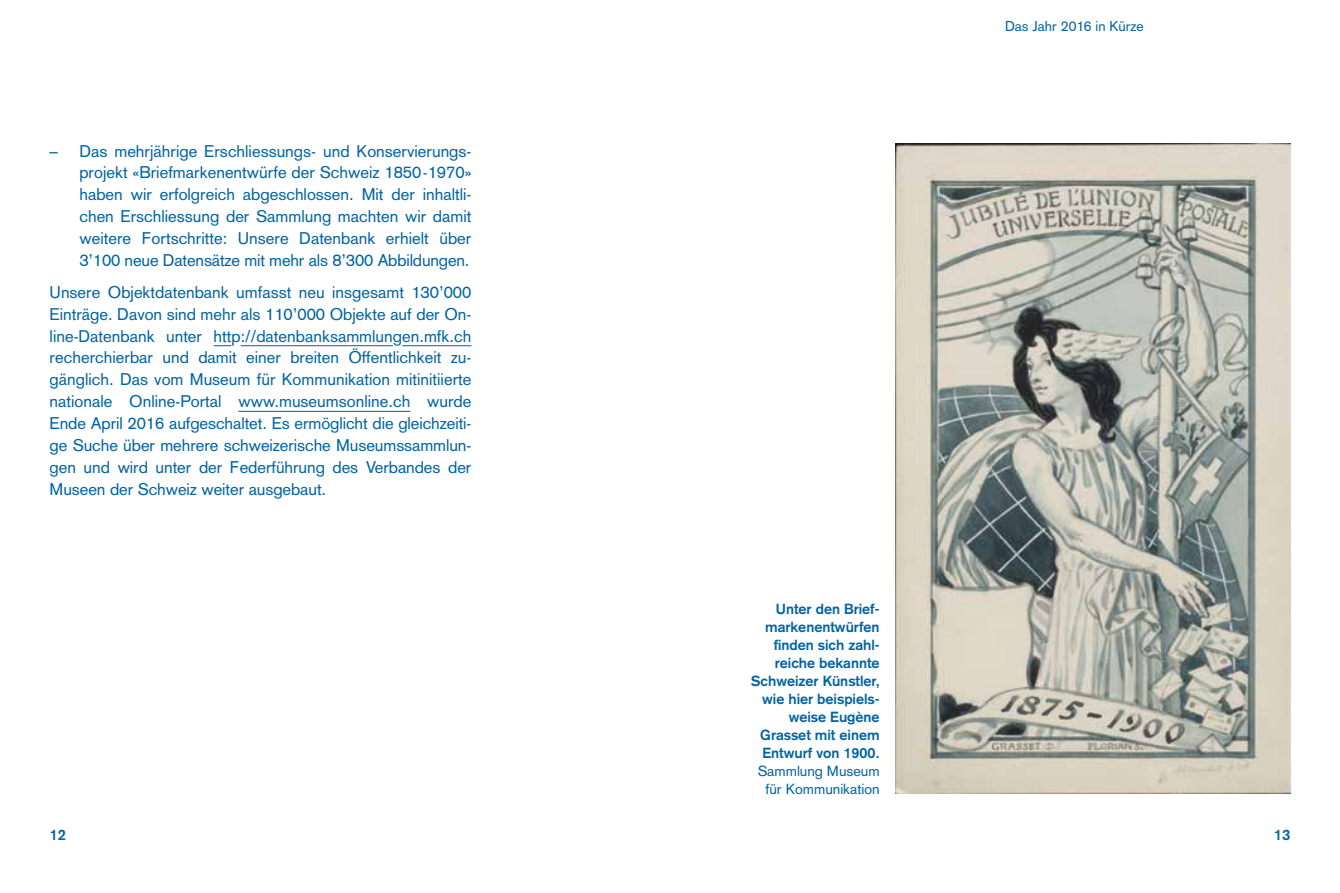
<style>
.page{position:relative;width:1340px;height:893px;background:#fff}
.page>*{position:absolute;margin:0;border:0;box-sizing:border-box;transform-origin:0 0}
.t1{font:16.62px/21.9px "Akzidenz Grotesk";letter-spacing:-.005em;color:#0063a3;text-align:justify}
.t2{font:700 14.88px "Akzidenz Grotesk";color:#0063a3}
.t3{font:700 14.35px/17.8px "Akzidenz Grotesk";color:#0063a3;text-align:right}
.t4{font:14.35px/17.8px "Akzidenz Grotesk";color:#0063a3;text-align:center}
.t5{font:14px "Akzidenz Grotesk";color:#0063a3}
</style>
<div class="page">
<svg style="left:213px;top:345px;width:18px;height:1px"></svg>
<hr style="left:241px;top:345px;width:152px;height:1px;background:#0063a3">
<hr style="left:402px;top:345px;width:69px;height:1px;background:#0063a3">
<hr style="left:238px;top:411px;width:172px;height:1px;background:#0063a3">
<img style="left:895px;top:144px;width:394px;height:650px">
<p class="t1" style="left:79px;top:140px;width:393px;text-indent:-30px">– Das mehrjährige Erschliessungs- und Konservierungs&shy;projekt «Briefmarkenentwürfe der Schweiz 1850-1970» haben wir erfolgreich abgeschlossen. Mit der inhaltli&shy;chen Erschliessung der Sammlung machten wir damit weitere Fortschritte: Unsere Datenbank erhielt über 3’100 neue Datensätze mit mehr als 8’300 Abbildungen.</p>
<p class="t1" style="left:50px;top:281px;width:423px">Unsere Objektdatenbank umfasst neu insgesamt 130’000<br>Einträge. Davon sind mehr als 110’000 Objekte auf der On&shy;line-Datenbank unter http://datenbanksammlungen.mfk.ch recherchierbar und damit einer breiten Öffentlichkeit zu&shy;gänglich. Das vom Museum für Kommunikation mitinitiierte nationale Online-Portal www.museumsonline.ch wurde Ende April 2016 aufgeschaltet. Es ermöglicht die gleichzeiti&shy;ge Suche über mehrere schweizerische Museumssammlun&shy;gen und wird unter der Federführung des Verbandes der Museen der Schweiz weiter ausgebaut.</p>
<p class="t5" style="left:1005px;top:17px;width:140px">Das Jahr 2016 in Kürze</p>
<p class="t3" style="left:751px;top:600px;width:130px">Unter den Brief&shy;markenentwürfen finden sich zahl&shy;reiche bekannte<br>Schweizer Künstler, wie hier beispiels&shy;weise Eugène<br>Grasset mit einem<br>Entwurf von 1900.</p>
<p class="t4" style="left:757px;top:762px;width:123px">Sammlung Museum für Kommunikation</p>
<p class="t2" style="left:50px;top:826px;width:18px">12</p>
<p class="t2" style="left:1273px;top:826px;width:18px">13</p>
</div>
